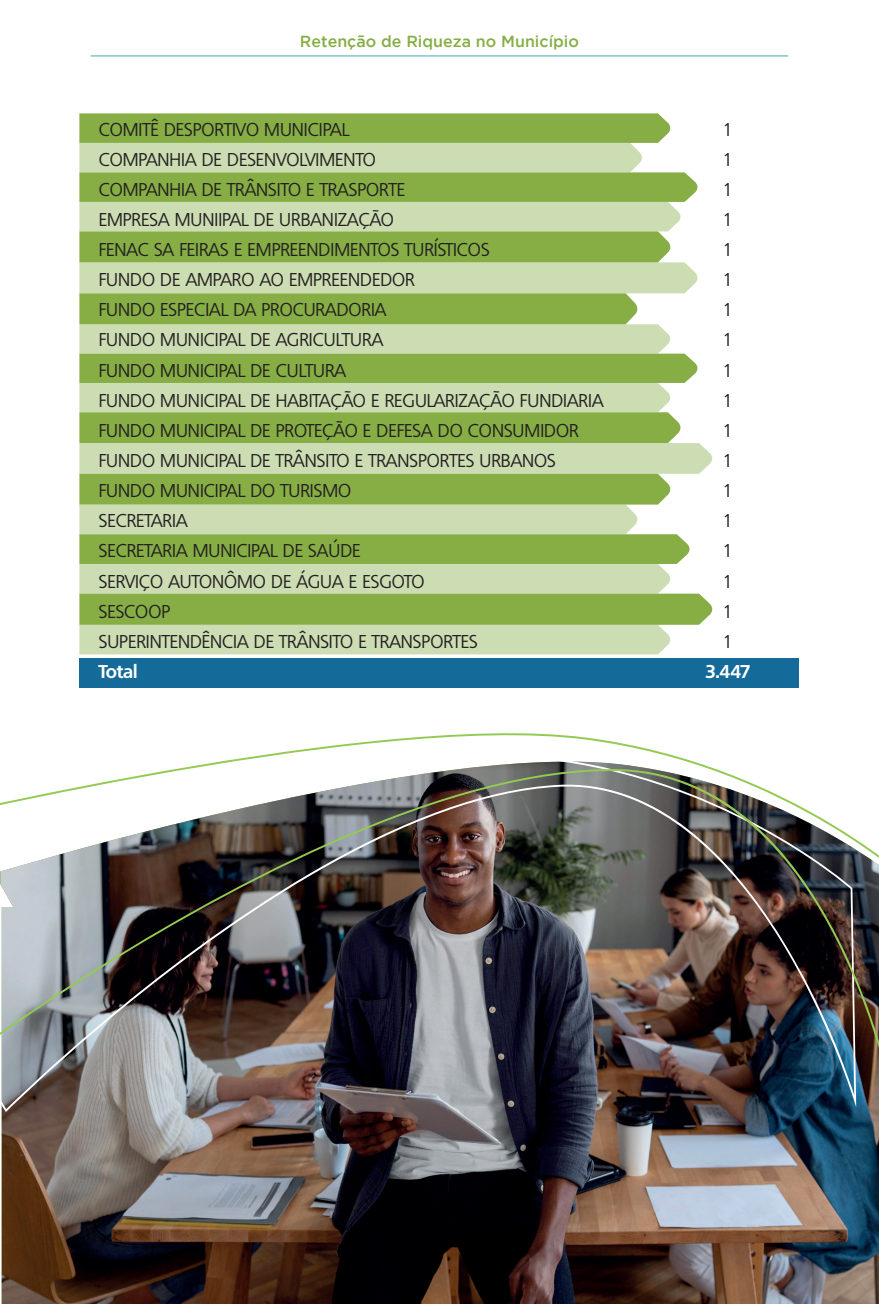
<style>
.page{position:relative;width:879px;height:1304px;background:#fff}
.page>*{position:absolute;margin:0;border:0;box-sizing:border-box;transform-origin:0 0}
.t1{font:18px "Quebec Serial";color:#231f20}
.t2{font:800 18px "Quebec Serial";color:#fff}
.t3{font:500 16px "Gotham";color:#86ae45}
</style>
<div class="page">
<hr style="left:91px;top:55px;width:697px;height:1px;background:#44a6b4">
<svg style="left:79px;top:113px;width:634px;height:541px;background:#aec984"></svg>
<div style="left:79px;top:658px;width:719px;height:30px;background:#146b99"></div>
<img style="left:1px;top:1116px;width:878px;height:188px">
<img style="left:0;top:733px;width:879px;height:383px">
<p class="t3" style="left:300px;top:32px;width:281px">Retenção de Riqueza no Município</p>
<p class="t1" style="left:99px;top:117px;width:252px">COMITÊ DESPORTIVO MUNICIPAL</p>
<p class="t1" style="left:723px;top:117px;width:12px">1</p>
<p class="t1" style="left:99px;top:148px;width:279px">COMPANHIA DE DESENVOLVIMENTO</p>
<p class="t1" style="left:723px;top:148px;width:12px">1</p>
<p class="t1" style="left:99px;top:178px;width:308px">COMPANHIA DE TRÂNSITO E TRASPORTE</p>
<p class="t1" style="left:723px;top:178px;width:12px">1</p>
<p class="t1" style="left:99px;top:208px;width:297px">EMPRESA MUNIIPAL DE URBANIZAÇÃO</p>
<p class="t1" style="left:723px;top:208px;width:12px">1</p>
<p class="t1" style="left:99px;top:238px;width:392px">FENAC SA FEIRAS E EMPREENDIMENTOS TURÍSTICOS</p>
<p class="t1" style="left:723px;top:238px;width:12px">1</p>
<p class="t1" style="left:99px;top:268px;width:317px">FUNDO DE AMPARO AO EMPREENDEDOR</p>
<p class="t1" style="left:723px;top:268px;width:12px">1</p>
<p class="t1" style="left:99px;top:298px;width:289px">FUNDO ESPECIAL DA PROCURADORIA</p>
<p class="t1" style="left:723px;top:298px;width:12px">1</p>
<p class="t1" style="left:99px;top:328px;width:286px">FUNDO MUNICIPAL DE AGRICULTURA</p>
<p class="t1" style="left:723px;top:328px;width:12px">1</p>
<p class="t1" style="left:99px;top:359px;width:249px">FUNDO MUNICIPAL DE CULTURA</p>
<p class="t1" style="left:723px;top:359px;width:12px">1</p>
<p class="t1" style="left:99px;top:389px;width:506px">FUNDO MUNICIPAL DE HABITAÇÃO E REGULARIZAÇÃO FUNDIARIA</p>
<p class="t1" style="left:723px;top:389px;width:12px">1</p>
<p class="t1" style="left:99px;top:419px;width:481px">FUNDO MUNICIPAL DE PROTEÇÃO E DEFESA DO CONSUMIDOR</p>
<p class="t1" style="left:723px;top:419px;width:12px">1</p>
<p class="t1" style="left:99px;top:449px;width:459px">FUNDO MUNICIPAL DE TRÂNSITO E TRANSPORTES URBANOS</p>
<p class="t1" style="left:723px;top:449px;width:12px">1</p>
<p class="t1" style="left:99px;top:479px;width:254px">FUNDO MUNICIPAL DO TURISMO</p>
<p class="t1" style="left:723px;top:479px;width:12px">1</p>
<p class="t1" style="left:99px;top:509px;width:90px">SECRETARIA</p>
<p class="t1" style="left:723px;top:509px;width:12px">1</p>
<p class="t1" style="left:99px;top:539px;width:263px">SECRETARIA MUNICIPAL DE SAÚDE</p>
<p class="t1" style="left:723px;top:539px;width:12px">1</p>
<p class="t1" style="left:99px;top:569px;width:327px">SERVIÇO AUTONÔMO DE ÁGUA E ESGOTO</p>
<p class="t1" style="left:723px;top:569px;width:12px">1</p>
<p class="t1" style="left:99px;top:600px;width:73px">SESCOOP</p>
<p class="t1" style="left:723px;top:600px;width:12px">1</p>
<p class="t1" style="left:99px;top:630px;width:380px">SUPERINTENDÊNCIA DE TRÂNSITO E TRANSPORTES</p>
<p class="t1" style="left:723px;top:630px;width:12px">1</p>
<p class="t2" style="left:99px;top:660px;width:40px">Total</p>
<p class="t2" style="left:705px;top:660px;width:47px">3.447</p>
</div>
